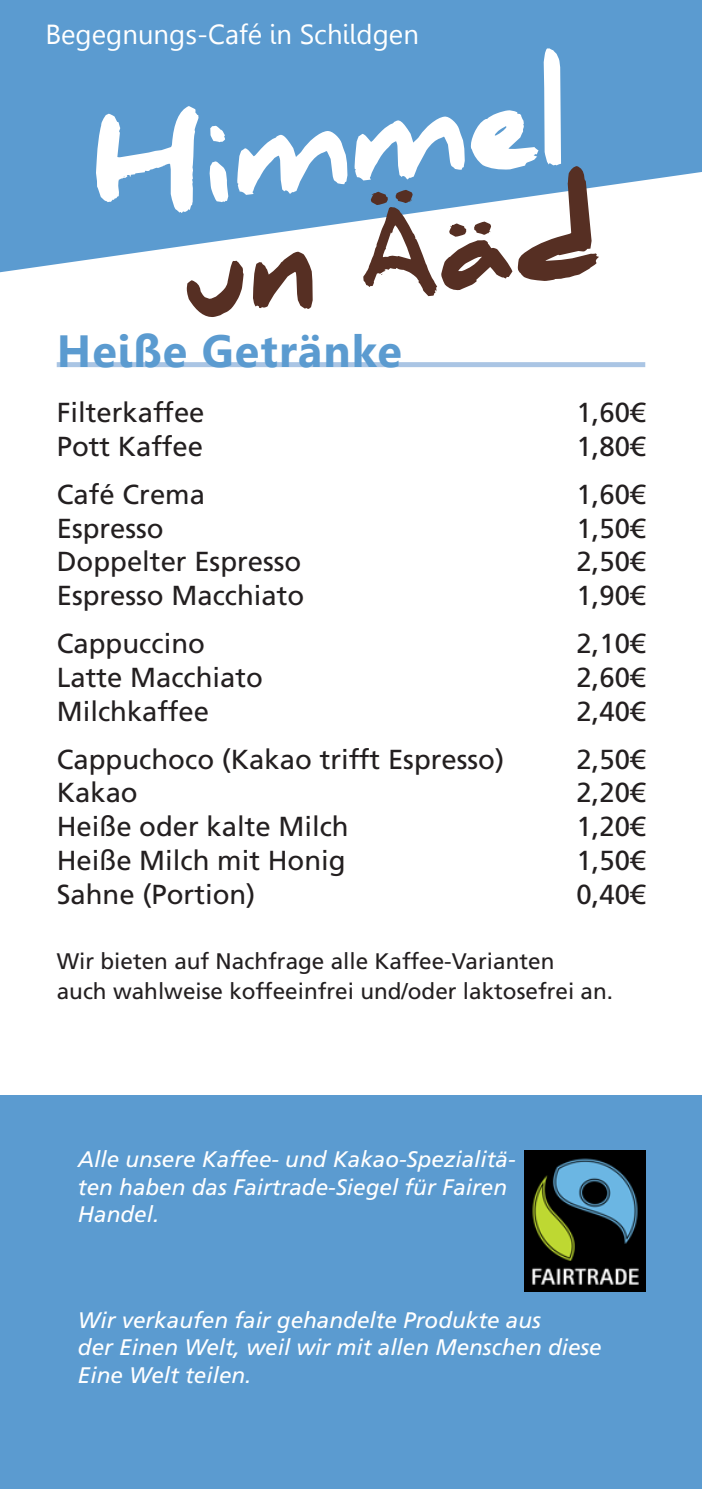
<style>
.page{position:relative;width:702px;height:1489px;background:#fff}
.page>*{position:absolute;margin:0;border:0;box-sizing:border-box;transform-origin:0 0}
.Kategorien{font:700 45px "Gisha";letter-spacing:.025em;color:#5b9bd0}
.Body{font:27.5px "Frutiger LT Std";color:#231f20}
.t1{font:27.5px "Gisha";color:#fff}
.Body_Info{font:italic 22.5px/27.5px "Frutiger LT Std";color:#fff}
.Body_small_mit_Absta{font:22.5px/30px "Frutiger LT Std";color:#231f20}
</style>
<div class="page">
<svg style="left:0;top:0;width:702px;height:273px;background:#71a8d6"></svg>
<svg style="left:96px;top:48px;width:465px;height:165px;fill:#5b9bd0"></svg>
<svg style="left:187px;top:166px;width:412px;height:151px"></svg>
<div style="left:0;top:1095px;width:702px;height:393px;background:#5b9bd0"></div>
<div style="left:57px;top:362px;width:588px;height:5px;background:#aac5e4"></div>
<img style="left:524px;top:1150px;width:121px;height:141px">
<p class="t1" style="left:45px;top:19px;width:375px">Begegnungs-Café in Schildgen</p>
<p class="Kategorien" style="left:57px;top:325px;width:346px">Heiße Getränke</p>
<p class="Body" style="left:57px;top:396px;width:149px">Filterkaffee</p>
<p class="Body" style="left:576px;top:396px;width:70px">1,60€</p>
<p class="Body" style="left:57px;top:430px;width:148px">Pott Kaffee</p>
<p class="Body" style="left:576px;top:430px;width:70px">1,80€</p>
<p class="Body" style="left:57px;top:478px;width:150px">Café Crema</p>
<p class="Body" style="left:576px;top:478px;width:70px">1,60€</p>
<p class="Body" style="left:57px;top:512px;width:108px">Espresso</p>
<p class="Body" style="left:576px;top:512px;width:70px">1,50€</p>
<p class="Body" style="left:57px;top:545px;width:246px">Doppelter Espresso</p>
<p class="Body" style="left:576px;top:545px;width:70px">2,50€</p>
<p class="Body" style="left:57px;top:579px;width:249px">Espresso Macchiato</p>
<p class="Body" style="left:576px;top:579px;width:70px">1,90€</p>
<p class="Body" style="left:57px;top:627px;width:150px">Cappuccino</p>
<p class="Body" style="left:576px;top:627px;width:70px">2,10€</p>
<p class="Body" style="left:57px;top:661px;width:208px">Latte Macchiato</p>
<p class="Body" style="left:576px;top:661px;width:70px">2,60€</p>
<p class="Body" style="left:57px;top:695px;width:154px">Milchkaffee</p>
<p class="Body" style="left:576px;top:695px;width:70px">2,40€</p>
<p class="Body" style="left:57px;top:742px;width:449px">Cappuchoco (Kakao trifft Espresso)</p>
<p class="Body" style="left:576px;top:742px;width:70px">2,50€</p>
<p class="Body" style="left:57px;top:776px;width:83px">Kakao</p>
<p class="Body" style="left:576px;top:776px;width:70px">2,20€</p>
<p class="Body" style="left:57px;top:810px;width:293px">Heiße oder kalte Milch</p>
<p class="Body" style="left:576px;top:810px;width:70px">1,20€</p>
<p class="Body" style="left:57px;top:844px;width:290px">Heiße Milch mit Honig</p>
<p class="Body" style="left:576px;top:844px;width:70px">1,50€</p>
<p class="Body" style="left:57px;top:877px;width:200px">Sahne (Portion)</p>
<p class="Body" style="left:576px;top:877px;width:70px">0,40€</p>
<p class="Body_small_mit_Absta" style="left:57px;top:946px;width:558px">Wir bieten auf Nachfrage alle Kaffee-Varianten<br>auch wahlweise koffeeinfrei und/oder laktosefrei an.</p>
<p class="Body_Info" style="left:78px;top:1145px;width:439px">Alle unsere Kaffee- und Kakao-Spezialitä&shy;ten haben das Fairtrade-Siegel für Fairen<br>Handel.</p>
<p class="Body_Info" style="left:78px;top:1306px;width:525px">Wir verkaufen fair gehandelte Produkte aus<br>der Einen Welt, weil wir mit allen Menschen diese<br>Eine Welt teilen.</p>
</div>
